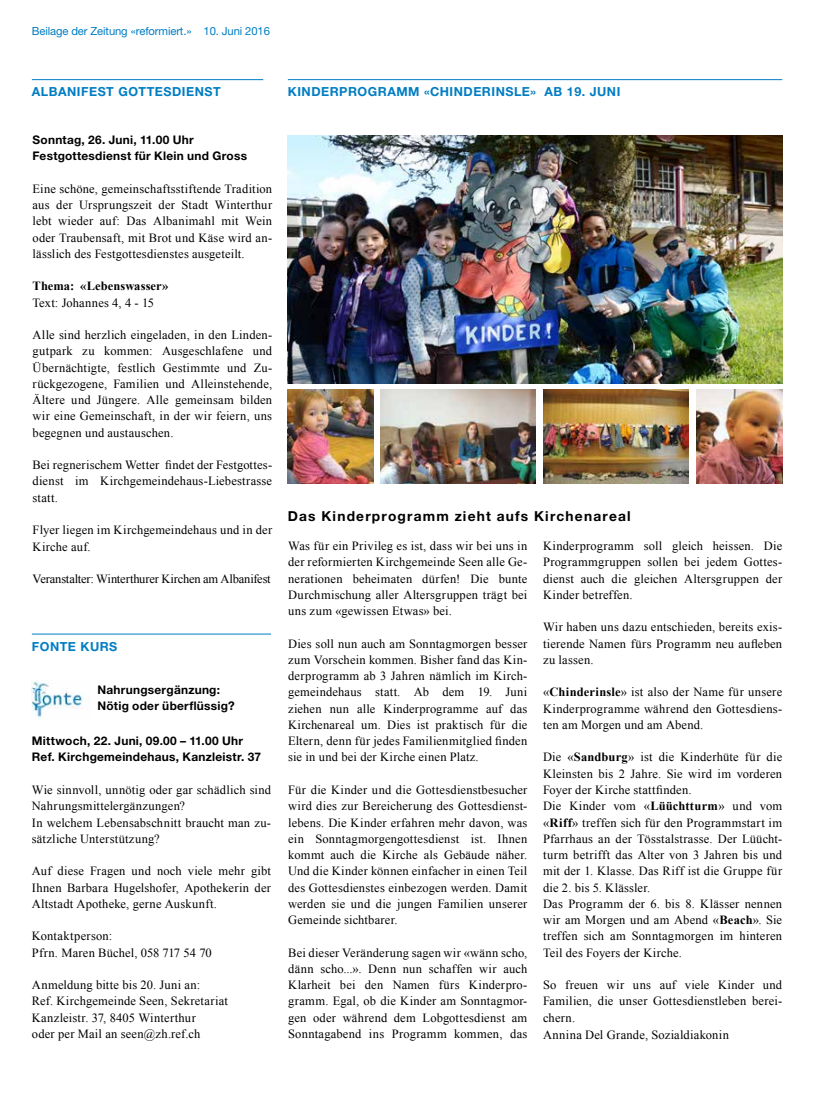
<style>
.page{position:relative;width:815px;height:1106px;background:#fff}
.page>*{position:absolute;margin:0;border:0;box-sizing:border-box;transform-origin:0 0}
.t1{font:700 13.75px "Helvetica Neue LT Pro";letter-spacing:.085em;color:#000}
.t2{font:12.5px/16.2px "Times New Roman";letter-spacing:.015em;color:#000;text-align:justify}
.t3{font:700 12.5px "Helvetica Neue LT Pro";letter-spacing:.04em;color:#007dc3}
.t4{font:12.5px "Times New Roman";letter-spacing:-.015em;color:#000}
.t5{font:700 12.5px "Times New Roman";letter-spacing:.005em;color:#000}
.t6{font:700 11.88px/16.2px "Helvetica Neue LT Pro";letter-spacing:.02em;color:#000}
.t7{font:11.25px "Helvetica Neue LT Pro";letter-spacing:-.01em;color:#007dc3}
.s1{font-weight:700}
</style>
<div class="page">
<hr style="left:32px;top:633px;width:239px;height:1px;background:#007dc3">
<img style="left:32px;top:680px;width:53px;height:39px">
<hr style="left:32px;top:79px;width:231px;height:1px;background:#007dc3">
<hr style="left:288px;top:79px;width:494px;height:1px;background:#007dc3">
<img style="left:288px;top:136px;width:494px;height:247px">
<img style="left:381px;top:389px;width:154px;height:94px">
<img style="left:288px;top:389px;width:86px;height:94px">
<img style="left:697px;top:389px;width:86px;height:94px">
<img style="left:543px;top:389px;width:145px;height:94px">
<p class="t7" style="left:32px;top:24px;width:240px">Beilage der Zeitung «reformiert.» 10. Juni 2016</p>
<p class="t3" style="left:32px;top:84px;width:190px">ALBANIFEST GOTTESDIENST</p>
<p class="t6" style="left:33px;top:131px;width:216px">Sonntag, 26. Juni, 11.00 Uhr<br>Festgottesdienst für Klein und Gross</p>
<p class="t2" style="left:33px;top:180px;width:241px">Eine schöne, gemeinschaftsstiftende Tradition aus der Ursprungszeit der Stadt Winterthur lebt wieder auf: Das Albanimahl mit Wein oder Traubensaft, mit Brot und Käse wird an&shy;lässlich des Festgottesdienstes ausgeteilt.</p>
<p class="t5" style="left:33px;top:277px;width:137px">Thema: «Lebenswasser»</p>
<p class="t2" style="left:33px;top:294px;width:123px">Text: Johannes 4, 4 - 15</p>
<p class="t2" style="left:33px;top:327px;width:241px">Alle sind herzlich eingeladen, in den Linden&shy;gutpark zu kommen: Ausgeschlafene und Übernächtigte, festlich Gestimmte und Zu&shy;rückgezogene, Familien und Alleinstehende, Ältere und Jüngere. Alle gemeinsam bilden wir eine Gemeinschaft, in der wir feiern, uns begegnen und austauschen.</p>
<p class="t2" style="left:33px;top:457px;width:241px">Bei regnerischem Wetter findet der Festgottes&shy;dienst im Kirchgemeindehaus-Liebestrasse statt.</p>
<p class="t2" style="left:33px;top:522px;width:241px">Flyer liegen im Kirchgemeindehaus und in der<br>Kirche auf.</p>
<p class="t4" style="left:33px;top:570px;width:240px">Veranstalter: Winterthurer Kirchen am Albanifest</p>
<p class="t3" style="left:32px;top:638px;width:87px">FONTE KURS</p>
<p class="t6" style="left:97px;top:681px;width:139px">Nahrungsergänzung:<br>Nötig oder überflüssig?</p>
<p class="t6" style="left:32px;top:732px;width:231px">Mittwoch, 22. Juni, 09.00 – 11.00 Uhr<br>Ref. Kirchgemeindehaus, Kanzleistr. 37</p>
<p class="t2" style="left:32px;top:781px;width:241px;text-align:left">Wie sinnvoll, unnötig oder gar schädlich sind Nahrungsmittelergänzungen?<br>In welchem Lebensabschnitt braucht man zu&shy;sätzliche Unterstützung?</p>
<p class="t2" style="left:32px;top:862px;width:241px">Auf diese Fragen und noch viele mehr gibt Ihnen Barbara Hugelshofer, Apothekerin der Altstadt Apotheke, gerne Auskunft.</p>
<p class="t2" style="left:32px;top:927px;width:181px">Kontaktperson:<br>Pfrn. Maren Büchel, 058 717 54 70</p>
<p class="t2" style="left:32px;top:976px;width:197px;text-align:left">Anmeldung bitte bis 20. Juni an:<br>Ref. Kirchgemeinde Seen, Sekretariat Kanzleistr. 37, 8405 Winterthur<br>oder per Mail an seen@zh.ref.ch</p>
<p class="t3" style="left:288px;top:84px;width:334px">KINDERPROGRAMM «CHINDERINSLE» AB 19. JUNI</p>
<p class="t1" style="left:288px;top:507px;width:344px">Das Kinderprogramm zieht aufs Kirchenareal</p>
<p class="t2" style="left:288px;top:537px;width:241px">Was für ein Privileg es ist, dass wir bei uns in der reformierten Kirchgemeinde Seen alle Ge&shy;nerationen beheimaten dürfen! Die bunte Durchmischung aller Altersgruppen trägt bei uns zum «gewissen Etwas» bei.</p>
<p class="t2" style="left:288px;top:635px;width:241px">Dies soll nun auch am Sonntagmorgen besser zum Vorschein kommen. Bisher fand das Kin&shy;derprogramm ab 3 Jahren nämlich im Kirch&shy;gemeindehaus statt. Ab dem 19. Juni ziehen nun alle Kinderprogramme auf das Kirchenareal um. Dies ist praktisch für die Eltern, denn für jedes Familienmitglied finden sie in und bei der Kirche einen Platz.</p>
<p class="t2" style="left:288px;top:781px;width:241px">Für die Kinder und die Gottesdienstbesucher wird dies zur Bereicherung des Gottesdienst&shy;lebens. Die Kinder erfahren mehr davon, was ein Sonntagmorgengottesdienst ist. Ihnen kommt auch die Kirche als Gebäude näher.<br>Und die Kinder können einfacher in einen Teil des Gottesdienstes einbezogen werden. Damit werden sie und die jungen Familien unserer Gemeinde sichtbarer.</p>
<p class="t2" style="left:288px;top:944px;width:241px">Bei dieser Veränderung sagen wir «wänn scho, dänn scho...». Denn nun schaffen wir auch Klarheit bei den Namen fürs Kinderpro&shy;gramm. Egal, ob die Kinder am Sonntagmor&shy;gen oder während dem Lobgottesdienst am Sonntagabend ins Programm kommen, das</p>
<p class="t2" style="left:543px;top:537px;width:241px">Kinderprogramm soll gleich heissen. Die Programmgruppen sollen bei jedem Gottes&shy;dienst auch die gleichen Altersgruppen der Kinder betreffen.</p>
<p class="t2" style="left:543px;top:619px;width:241px">Wir haben uns dazu entschieden, bereits exis&shy;tierende Namen fürs Programm neu aufleben zu lassen.</p>
<p class="t2" style="left:543px;top:684px;width:241px">«<span class="s1">Chinderinsle</span>» ist also der Name für unsere Kinderprogramme während den Gottesdiens&shy;ten am Morgen und am Abend.</p>
<p class="t2" style="left:543px;top:749px;width:241px;text-align:left">Die «<span class="s1">Sandburg</span>» ist die Kinderhüte für die Kleinsten bis 2 Jahre. Sie wird im vorderen Foyer der Kirche stattfinden.<br>Die Kinder vom «<span class="s1">Lüüchtturm</span>» und vom «<span class="s1">Riff</span>» treffen sich für den Programmstart im Pfarrhaus an der Tösstalstrasse. Der Lüücht&shy;turm betrifft das Alter von 3 Jahren bis und mit der 1. Klasse. Das Riff ist die Gruppe für die 2. bis 5. Klässler.<br>Das Programm der 6. bis 8. Klässer nennen wir am Morgen und am Abend «<span class="s1">Beach</span>». Sie treffen sich am Sonntagmorgen im hinteren Teil des Foyers der Kirche.</p>
<p class="t2" style="left:543px;top:976px;width:241px">So freuen wir uns auf viele Kinder und Familien, die unser Gottesdienstleben berei&shy;chern.</p>
<p class="t2" style="left:543px;top:1026px;width:188px">Annina Del Grande, Sozialdiakonin</p>
</div>
